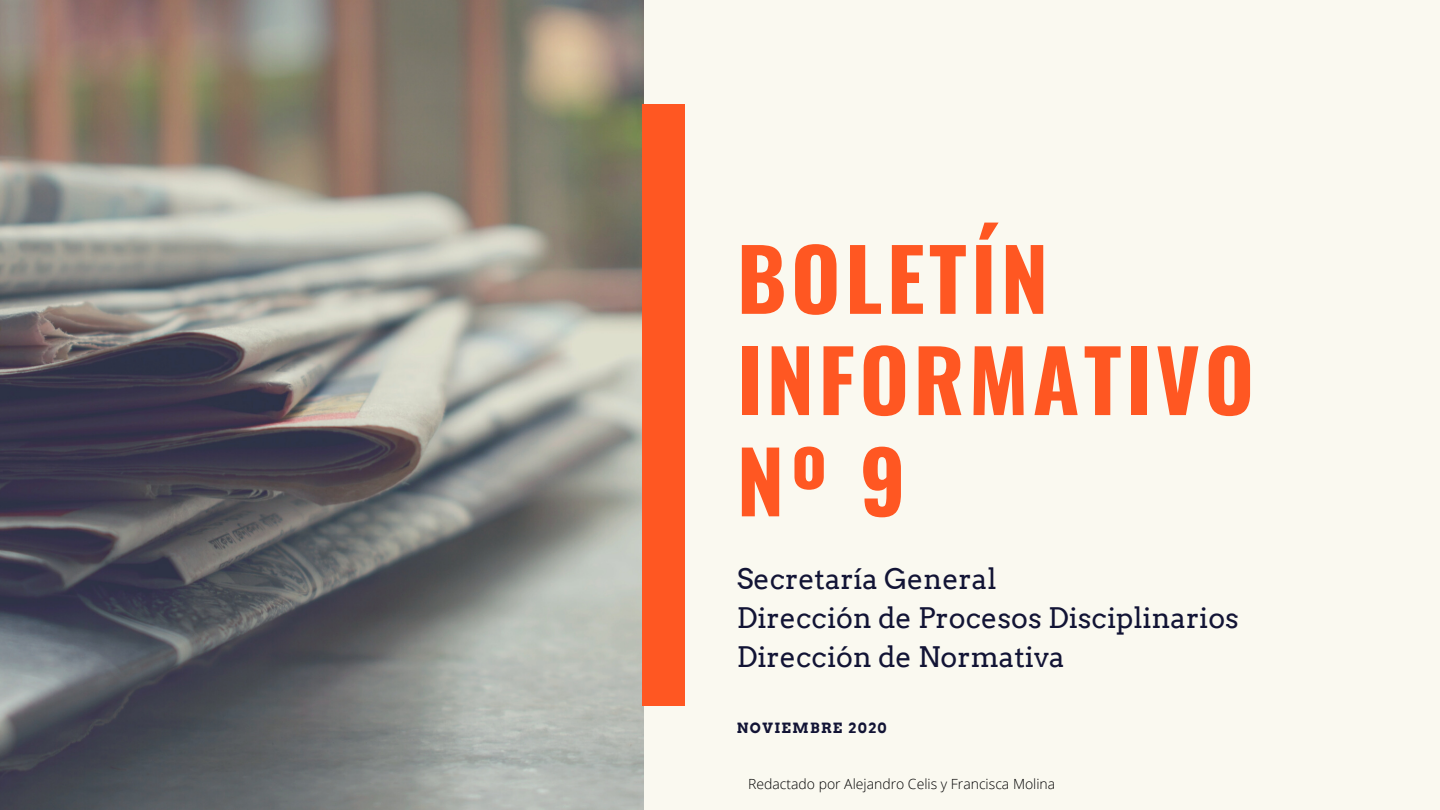
<style>
.page{position:relative;width:1440px;height:810px;background:#faf9f0}
.page>*{position:absolute;margin:0;border:0;box-sizing:border-box;transform-origin:0 0}
.t1{font:700 84.9px/101.2px "Oswald";letter-spacing:.05em;color:#ff5722}
.t2{font:28.3px/39px "Arvo";color:#121435}
.t3{font:700 14.1px "Arvo";letter-spacing:.1em;color:#121435}
.t4{font:300 14px "Open Sans";color:#000}
</style>
<div class="page">
<img style="left:0;top:0;width:643px;height:810px">
<div style="left:642px;top:104px;width:42px;height:602px;background:#ff5722"></div>
<h1 class="t1" style="left:737px;top:225px;width:519px">BOLETÍN<br>INFORMATIVO<br>Nº 9</h1>
<p class="t2" style="left:737px;top:560px;width:504px">Secretaría General<br>Dirección de Procesos Disciplinarios<br>Dirección de Normativa</p>
<p class="t3" style="left:737px;top:720px;width:151px">NOVIEMBRE 2020</p>
<p class="t4" style="left:748px;top:774px;width:309px">Redactado por Alejandro Celis y Francisca Molina</p>
</div>
